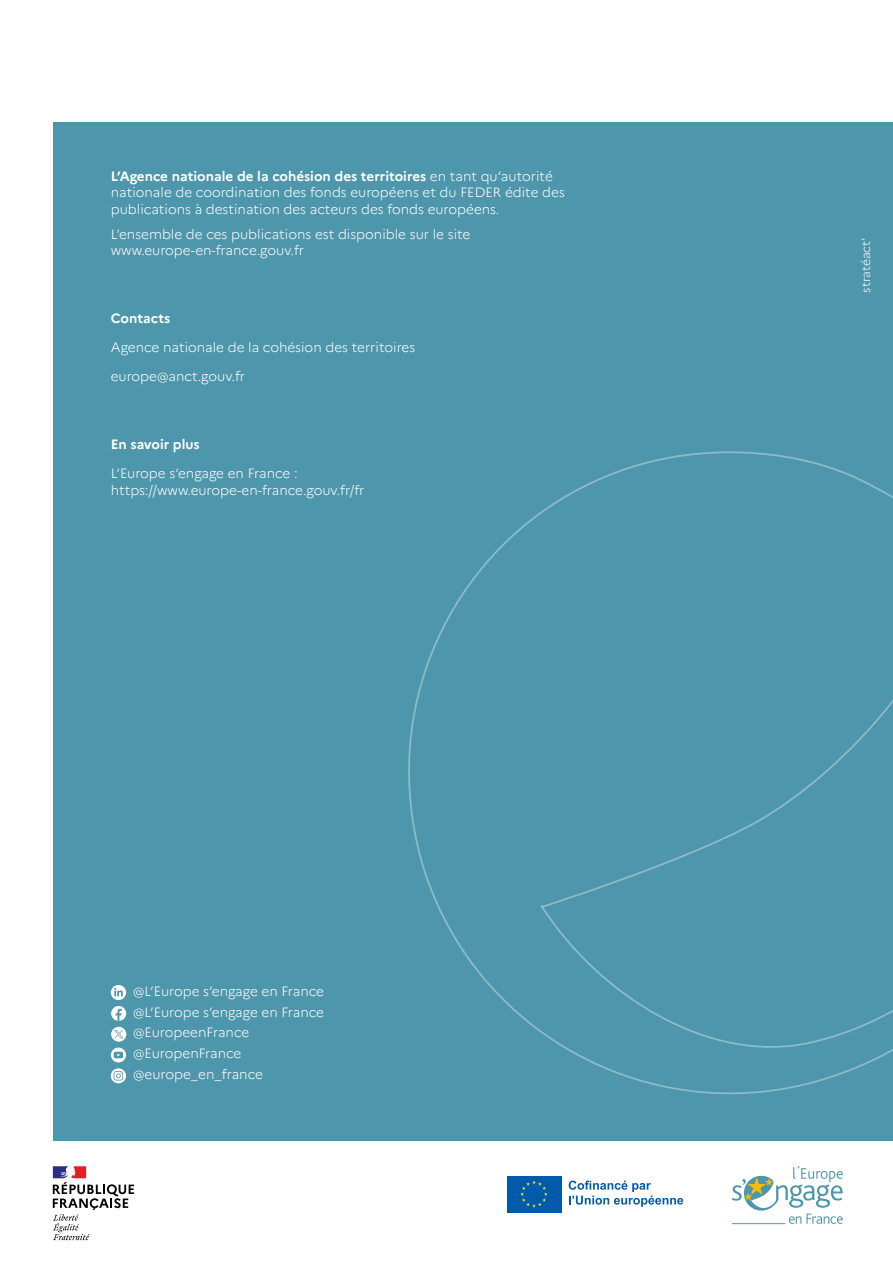
<style>
.page{position:relative;width:893px;height:1263px;background:#fff}
.page>*{position:absolute;margin:0;border:0;box-sizing:border-box;transform-origin:0 0}
.t1{font:300 13.5px/20.7px "Marianne";color:#fff}
.t2{font:700 13.5px "Marianne";color:#fff}
.t3{font:300 12px "Marianne";color:#fff}
.s1{font-weight:700}
</style>
<div class="page">
<div style="left:507px;top:1176px;width:54px;height:36px;background:#015aaa"></div>
<svg style="left:520px;top:1180px;width:28px;height:27px"></svg>
<svg style="left:569px;top:1180px;width:114px;height:27px"></svg>
<div style="left:53px;top:122px;width:840px;height:1019px;background:#4e96ab"></div>
<svg style="left:408px;top:451px;width:485px;height:644px"></svg>
<svg style="left:732px;top:1166px;width:111px;height:58px"></svg>
<hr style="left:732px;top:1223px;width:53px;height:1px;background:#4e96ab">
<svg style="left:53px;top:1166px;width:81px;height:74px"></svg>
<svg style="left:111px;top:1006px;width:15px;height:15px"></svg>
<svg style="left:116px;top:1009px;width:6px;height:12px"></svg>
<svg style="left:111px;top:1068px;width:15px;height:15px"></svg>
<svg style="left:114px;top:1071px;width:9px;height:9px"></svg>
<svg style="left:111px;top:1027px;width:15px;height:15px"></svg>
<svg style="left:111px;top:985px;width:15px;height:15px"></svg>
<svg style="left:114px;top:988px;width:9px;height:8px"></svg>
<svg style="left:111px;top:1047px;width:15px;height:15px"></svg>
<svg style="left:114px;top:1052px;width:9px;height:6px"></svg>
<svg style="left:114px;top:1030px;width:9px;height:8px"></svg>
<p class="t1" style="left:111px;top:167px;width:456px;line-height:16.5px"><span class="s1">L’Agence nationale de la cohésion des territoires</span> en tant qu’autorité nationale de coordination des fonds européens et du FEDER édite des publications à destination des acteurs des fonds européens.</p>
<p class="t1" style="left:111px;top:225px;width:361px;line-height:16.5px">L’ensemble de ces publications est disponible sur le site www.europe-en-france.gouv.fr</p>
<p class="t2" style="left:111px;top:310px;width:61px">Contacts</p>
<p class="t1" style="left:111px;top:332px;width:306px;line-height:29.2px">Agence nationale de la cohésion des territoires europe@anct.gouv.fr</p>
<p class="t2" style="left:111px;top:436px;width:91px">En savoir plus</p>
<p class="t1" style="left:111px;top:464px;width:255px;line-height:16.5px">L’Europe s’engage en France : https://www.europe-en-france.gouv.fr/fr</p>
<p class="t1" style="left:133px;top:980px;width:192px">@L’Europe s’engage en France @L’Europe s’engage en France @EuropeenFrance @EuropenFrance @europe_en_france</p>
<p class="t3" style="left:857px;top:293px;width:57px;rotate:-90deg">stratéact’</p>
</div>
